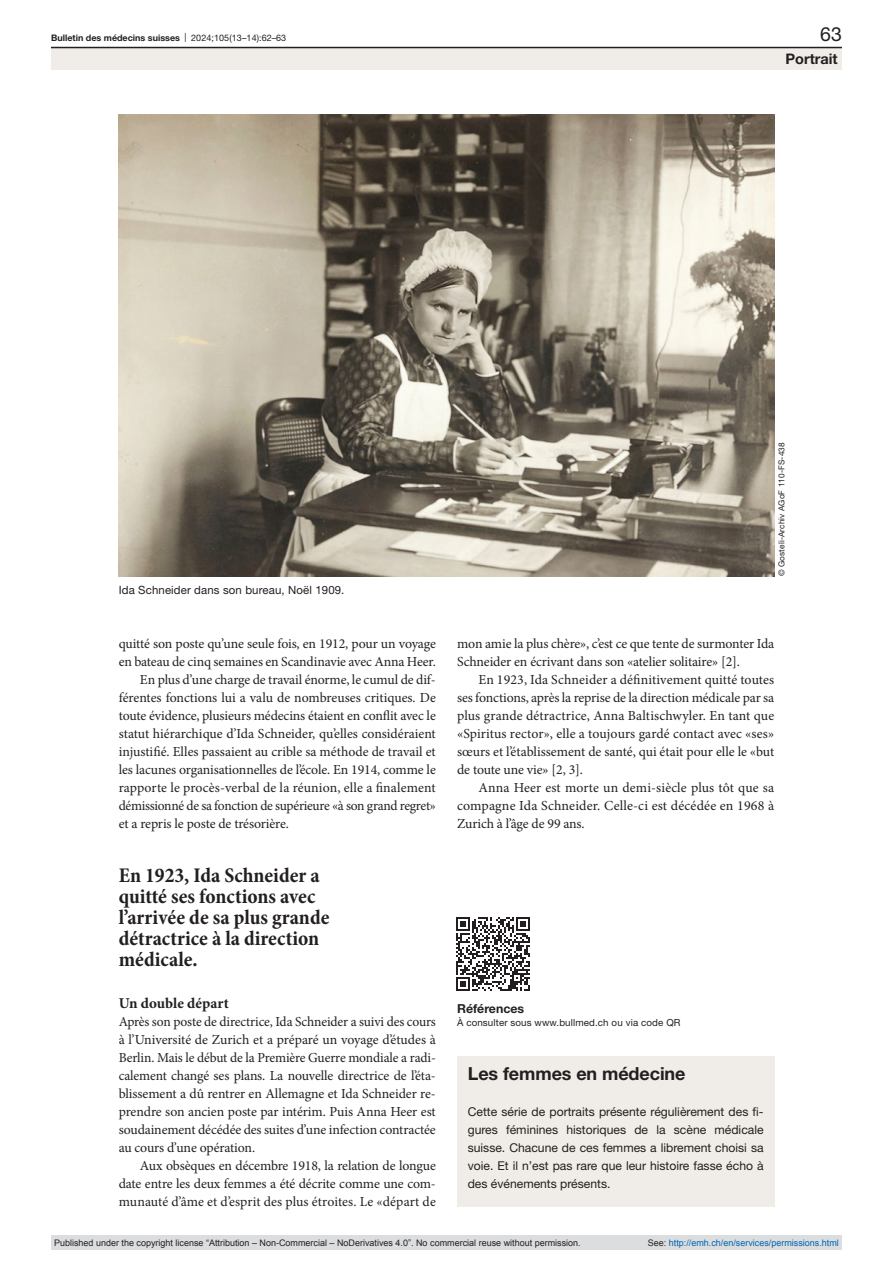
<style>
.page{position:relative;width:893px;height:1263px;background:#fff}
.page>*{position:absolute;margin:0;border:0;box-sizing:border-box;transform-origin:0 0}
.quote{font:700 condensed 21px/21px "Minion Pro";color:#231f20}
.t1{font:19.5px "Helvetica Neue LT Pro";color:#231f20}
.box-head1{font:700 18px "Helvetica Neue LT Pro";letter-spacing:-.005em;color:#231f20}
.head2{font:700 15px "Minion Pro";letter-spacing:.005em;color:#231f20}
.t2{font:700 14.55px "Helvetica Neue LT Pro";color:#231f20}
.paragraph-indent{font:13.8px/18px "Minion Pro";letter-spacing:-.01em;color:#231f20;text-align:justify}
.paragraph{font:13.8px/18px "Minion Pro";letter-spacing:-.01em;color:#231f20}
.online-ref-head{font:700 12.3px "Helvetica Neue LT Pro";color:#231f20}
.box-paragraph{font:12.15px/18px "Helvetica Neue LT Pro";color:#231f20;text-align:justify}
.figure-caption{font:11.4px "Helvetica Neue LT Pro";letter-spacing:.01em;color:#231f20}
.online-ref{font:9.75px "Helvetica Neue LT Pro";letter-spacing:.01em;color:#231f20}
.t3{font:9px "Arial";color:#231f20}
.t4{font:700 9px "Helvetica Neue LT Pro";color:#231f20}
.t5{font:9px "Arial";color:#0066b3}
.credits{font:8.25px "Helvetica Neue LT Pro";letter-spacing:.01em;color:#231f20}
.s1{font-weight:400}
.s2{color:#231f20}
</style>
<div class="page">
<div style="left:457px;top:1056px;width:317px;height:151px;background:#f0ece7"></div>
<img style="left:119px;top:115px;width:655px;height:461px">
<svg style="left:456px;top:917px;width:74px;height:74px"></svg>
<div style="left:51px;top:48px;width:791px;height:22px;background:#f0ece7"></div>
<hr style="left:51px;top:47px;width:791px;height:1px;background:#231f20">
<div style="left:51px;top:1235px;width:791px;height:15px;background:#dcdddf"></div>
<p class="t4" style="left:51px;top:32px;width:237px">Bulletin des médecins suisses <span class="s1">| 2024;105(13–14):62–63</span></p>
<h2 class="t1" style="left:820px;top:22px;width:23px">63</h2>
<p class="t2" style="left:785px;top:49px;width:54px">Portrait</p>
<p class="figure-caption" style="left:119px;top:583px;width:227px">Ida Schneider dans son bureau, Noël 1909.</p>
<p class="paragraph" style="left:119px;top:635px;width:319px">quitté son poste qu’une seule fois, en 1912, pour un voyage en bateau de cinq semaines en Scandinavie avec Anna Heer.</p>
<p class="paragraph-indent" style="left:119px;top:671px;width:319px;text-indent:21px">En plus d’une charge de travail énorme, le cumul de dif&shy;férentes fonctions lui a valu de nombreuses critiques. De toute évidence, plusieurs médecins étaient en conflit avec le statut hiérarchique d’Ida Schneider, qu’elles considéraient injustifié. Elles passaient au crible sa méthode de travail et les lacunes organisationnelles de l’école. En 1914, comme le rapporte le procès-verbal de la réunion, elle a finalement démissionné de sa fonction de supérieure «à son grand regret» et a repris le poste de trésorière.</p>
<p class="quote" style="left:119px;top:866px;width:212px">En 1923, Ida Schneider a quitté ses fonctions avec l’arrivée de sa plus grande détractrice à la direction médicale.</p>
<p class="head2" style="left:119px;top:993px;width:112px">Un double départ</p>
<p class="paragraph" style="left:119px;top:1013px;width:319px;text-align:justify">Après son poste de directrice, Ida Schneider a suivi des cours à l’Université de Zurich et a préparé un voyage d’études à Berlin. Mais le début de la Première Guerre mondiale a radi&shy;calement changé ses plans. La nouvelle directrice de l’éta&shy;blissement a dû rentrer en Allemagne et Ida Schneider re&shy;prendre son ancien poste par intérim. Puis Anna Heer est soudainement décédée des suites d’une infection contractée au cours d’une opération.</p>
<p class="paragraph-indent" style="left:119px;top:1157px;width:319px;text-indent:21px">Aux obsèques en décembre 1918, la relation de longue date entre les deux femmes a été décrite comme une com&shy;munauté d’âme et d’esprit des plus étroites. Le «départ de</p>
<p class="credits" style="left:776px;top:576px;width:135px;rotate:-90deg">© Gosteli-Archiv AGoF 110-FS-438</p>
<p class="paragraph-indent" style="left:457px;top:635px;width:319px">mon amie la plus chère», c’est ce que tente de surmonter Ida<br>Schneider en écrivant dans son «atelier solitaire» [2].</p>
<p class="paragraph-indent" style="left:457px;top:671px;width:319px;text-indent:21px">En 1923, Ida Schneider a définitivement quitté toutes ses fonctions, après la reprise de la direction médicale par sa plus grande détractrice, Anna Baltischwyler. En tant que «Spiritus rector», elle a toujours gardé contact avec «ses» sœurs et l’établissement de santé, qui était pour elle le «but de toute une vie» [2, 3].</p>
<p class="paragraph-indent" style="left:457px;top:779px;width:319px;text-indent:21px">Anna Heer est morte un demi-siècle plus tôt que sa compagne Ida Schneider. Celle-ci est décédée en 1968 à Zurich à l’âge de 99 ans.</p>
<p class="online-ref-head" style="left:457px;top:1000px;width:69px">Références</p>
<p class="online-ref" style="left:457px;top:1017px;width:225px">À consulter sous www.bullmed.ch ou via code QR</p>
<p class="box-head1" style="left:468px;top:1062px;width:219px">Les femmes en médecine</p>
<p class="box-paragraph" style="left:468px;top:1102px;width:297px">Cette série de portraits présente régulièrement des fi&shy;gures féminines historiques de la scène médicale suisse. Chacune de ces femmes a librement choisi sa voie. Et il n’est pas rare que leur histoire fasse écho à des événements présents.</p>
<p class="t3" style="left:54px;top:1237px;width:528px">Published under the copyright license “Attribution – Non-Commercial – NoDerivatives 4.0”. No commercial reuse without permission.</p>
<p class="t5" style="left:648px;top:1237px;width:193px"><span class="s2">See:</span> http://emh.ch/en/services/permissions.html</p>
</div>
